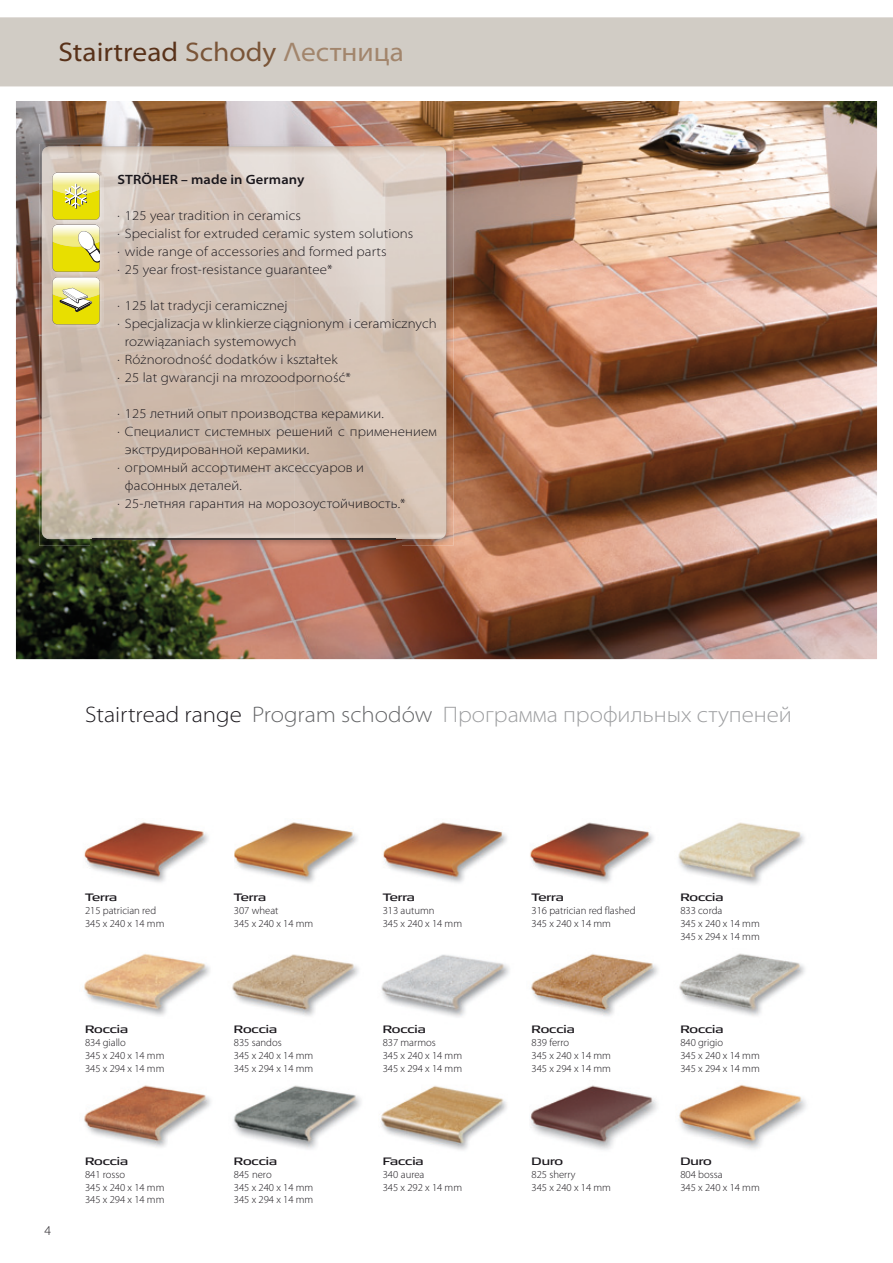
<style>
.page{position:relative;width:893px;height:1263px;background:#fff}
.page>*{position:absolute;margin:0;border:0;box-sizing:border-box;transform-origin:0 0}
.t1{font:semi-expanded 27px "Myriad Pro";color:#583119}
.t2{font:300 semi-expanded 22.5px "Myriad Pro";color:#9d9ea0}
.t3{font:300 semi-expanded 13.5px/18px "Myriad Pro";letter-spacing:.01em;color:#1a171c}
.t4{font:600 semi-expanded 13.5px "Myriad Pro";letter-spacing:.01em;color:#1a171c}
.t5{font:300 13.5px "Myriad Pro";color:#1a171c}
.t6{font:300 10.65px/12.8px "Myriad Pro";color:#1a171c}
.t7{font:10.65px "Signa Ext";color:#1a171c}
.s1{color:#7a5538}
.s2{color:#a2856c}
.s3{color:#1a171c}
.s4{color:#646567}
</style>
<div class="page">
<div style="left:0;top:17px;width:893px;height:69px;background:#d1ccc5"></div>
<img style="left:530px;top:822px;width:124px;height:61px">
<img style="left:678px;top:1084px;width:128px;height:65px">
<img style="left:530px;top:1085px;width:127px;height:65px">
<img style="left:16px;top:101px;width:861px;height:558px">
<img style="left:39px;top:144px;width:414px;height:50px">
<img style="left:39px;top:194px;width:52px;height:352px">
<img style="left:402px;top:194px;width:51px;height:352px">
<img style="left:91px;top:539px;width:311px;height:7px">
<img style="left:93px;top:196px;width:303px;height:343px">
<img style="left:42px;top:147px;width:404px;height:49px">
<img style="left:42px;top:195px;width:51px;height:344px">
<img style="left:396px;top:195px;width:50px;height:344px">
<img style="left:92px;top:539px;width:304px;height:1px">
<img style="left:100px;top:173px;width:3px;height:50px">
<img style="left:53px;top:225px;width:51px;height:103px">
<svg style="left:53px;top:173px;width:47px;height:151px;background:#e4de69"></svg>
<img style="left:531px;top:954px;width:127px;height:62px">
<img style="left:679px;top:953px;width:126px;height:63px">
<img style="left:84px;top:1085px;width:127px;height:63px">
<img style="left:233px;top:1085px;width:128px;height:64px">
<img style="left:234px;top:822px;width:124px;height:61px">
<img style="left:84px;top:822px;width:124px;height:61px">
<img style="left:678px;top:822px;width:127px;height:63px">
<img style="left:84px;top:953px;width:126px;height:63px">
<img style="left:232px;top:954px;width:127px;height:62px">
<img style="left:381px;top:954px;width:129px;height:63px">
<img style="left:383px;top:822px;width:124px;height:61px">
<img style="left:381px;top:1085px;width:126px;height:65px">
<h1 class="t1" style="left:58px;top:37px;width:347px">Stairtread <span class="s1">Schody</span> <span class="s2">Λестница</span></h1>
<p class="t4" style="left:117px;top:172px;width:188px">STRÖHER – made in Germany</p>
<p class="t3" style="left:117px;top:207px;width:297px">· 125 year tradition in ceramics<br>· Specialist for extruded ceramic system solutions · wide range of accessories and formed parts<br>· 25 year frost-resistance guarantee*</p>
<p class="t3" style="left:117px;top:297px;width:172px">· 125 lat tradycji ceramicznej</p>
<p class="t3" style="left:117px;top:315px;width:321px">· Specjalizacja w klinkierze ciągnionym i ceramicznych</p>
<p class="t3" style="left:125px;top:333px;width:173px">rozwiązaniach systemowych</p>
<p class="t3" style="left:117px;top:351px;width:222px">· Różnorodność dodatków i kształtek</p>
<p class="t3" style="left:117px;top:369px;width:235px">· 25 lat gwarancji na mrozoodporność*</p>
<p class="t3" style="left:117px;top:405px;width:268px">· 125 летний опыт производства керамики.</p>
<p class="t3" style="left:117px;top:423px;width:321px">· Специалист системных решений с применением</p>
<p class="t3" style="left:125px;top:441px;width:186px">экструдированной керамики.</p>
<p class="t3" style="left:117px;top:459px;width:248px">· огромный ассортимент аксессуаров и</p>
<p class="t3" style="left:125px;top:477px;width:118px">фасонных деталей.</p>
<p class="t3" style="left:117px;top:495px;width:290px">· 25-летняя гарантия на морозоустойчивость.*</p>
<h2 class="t2" style="left:85px;top:702px;width:708px"><span class="s3">Stairtread range</span> <span class="s4">Program schodów</span> Программа профильных ступеней</h2>
<p class="t7" style="left:85px;top:891px;width:34px">Terra</p>
<p class="t6" style="left:85px;top:904px;width:81px">215 patrician red<br>345 x 240 x 14 mm</p>
<p class="t5" style="left:44px;top:1223px;width:8px">4</p>
<p class="t7" style="left:85px;top:1023px;width:45px">Roccia</p>
<p class="t6" style="left:85px;top:1036px;width:81px">834 giallo<br>345 x 240 x 14 mm<br>345 x 294 x 14 mm</p>
<p class="t7" style="left:85px;top:1155px;width:45px">Roccia</p>
<p class="t6" style="left:85px;top:1168px;width:81px">841 rosso<br>345 x 240 x 14 mm<br>345 x 294 x 14 mm</p>
<p class="t7" style="left:234px;top:891px;width:34px">Terra</p>
<p class="t6" style="left:234px;top:904px;width:81px">307 wheat<br>345 x 240 x 14 mm</p>
<p class="t7" style="left:234px;top:1023px;width:45px">Roccia</p>
<p class="t6" style="left:234px;top:1036px;width:81px">835 sandos<br>345 x 240 x 14 mm<br>345 x 294 x 14 mm</p>
<p class="t7" style="left:234px;top:1155px;width:45px">Roccia</p>
<p class="t6" style="left:234px;top:1168px;width:81px">845 nero<br>345 x 240 x 14 mm<br>345 x 294 x 14 mm</p>
<p class="t7" style="left:383px;top:891px;width:34px">Terra</p>
<p class="t6" style="left:383px;top:904px;width:81px">313 autumn<br>345 x 240 x 14 mm</p>
<p class="t7" style="left:383px;top:1023px;width:45px">Roccia</p>
<p class="t6" style="left:383px;top:1036px;width:81px">837 marmos<br>345 x 240 x 14 mm<br>345 x 294 x 14 mm</p>
<p class="t7" style="left:383px;top:1155px;width:42px">Faccia</p>
<p class="t6" style="left:383px;top:1168px;width:81px">340 aurea<br>345 x 292 x 14 mm</p>
<p class="t7" style="left:531px;top:891px;width:34px">Terra</p>
<p class="t6" style="left:531px;top:904px;width:105px">316 patrician red flashed<br>345 x 240 x 14 mm</p>
<p class="t7" style="left:531px;top:1023px;width:45px">Roccia</p>
<p class="t6" style="left:531px;top:1036px;width:81px">839 ferro<br>345 x 240 x 14 mm<br>345 x 294 x 14 mm</p>
<p class="t7" style="left:531px;top:1155px;width:33px">Duro</p>
<p class="t6" style="left:531px;top:1168px;width:81px">825 sherry<br>345 x 240 x 14 mm</p>
<p class="t7" style="left:680px;top:891px;width:45px">Roccia</p>
<p class="t6" style="left:680px;top:904px;width:81px">833 corda<br>345 x 240 x 14 mm<br>345 x 294 x 14 mm</p>
<p class="t7" style="left:680px;top:1023px;width:45px">Roccia</p>
<p class="t6" style="left:680px;top:1036px;width:81px">840 grigio<br>345 x 240 x 14 mm<br>345 x 294 x 14 mm</p>
<p class="t7" style="left:680px;top:1155px;width:33px">Duro</p>
<p class="t6" style="left:680px;top:1168px;width:81px">804 bossa<br>345 x 240 x 14 mm</p>
</div>
